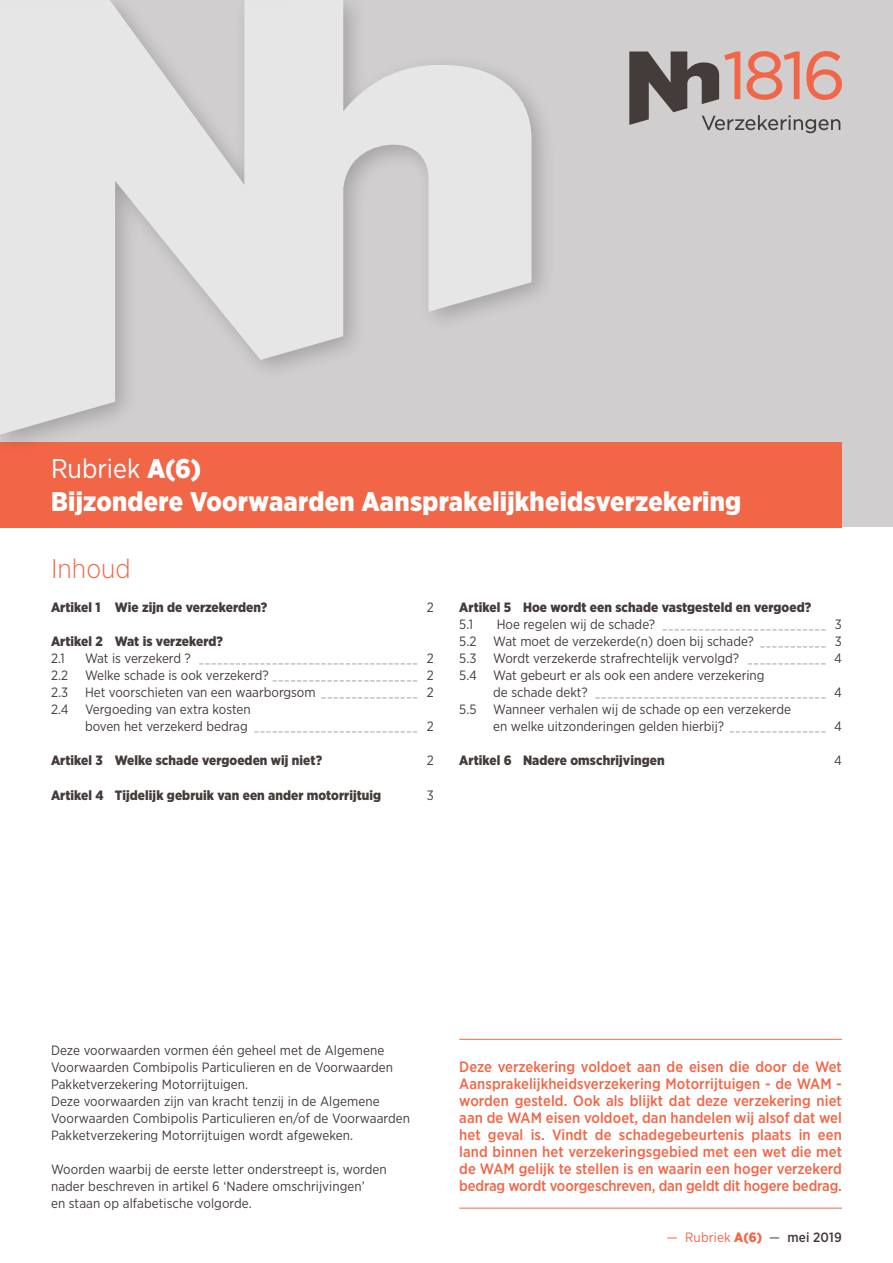
<style>
.page{position:relative;width:893px;height:1263px;background:#fff}
.page>*{position:absolute;margin:0;border:0;box-sizing:border-box;transform-origin:0 0}
.t1{font:900 27px/33px "Gotham Narrow";letter-spacing:.01em;color:#fff}
.t2{font:300 27px "Gotham Narrow";color:#f26648}
.t3{font:500 15px/17px "Gotham Narrow";letter-spacing:-.01em;color:#f26648;text-align:justify}
.t4{font:13.5px/17px "Gotham Narrow";letter-spacing:.005em;color:#443c3a}
.t5{font:900 13.5px "Gotham Narrow";letter-spacing:.005em;color:#443c3a}
.t6{font:13.5px "Gotham Narrow";letter-spacing:.015em;color:#f26648}
.t7{font:7.5px "Gotham Narrow";color:#443c3a}
.s1{font-weight:400}
.s2{font-size:13.5px}
.s3{font-size:7.5px}
.s4{font-weight:900}
.s5{color:#443c3a}
.s6{font-weight:500;color:#443c3a}
</style>
<div class="page">
<div style="left:0;top:0;width:893px;height:527px;background:#d0cece"></div>
<div style="left:0;top:442px;width:842px;height:85px;background:#f26648"></div>
<div style="left:0;top:0;width:556px;height:458px;background:#231f20;opacity:.5"></div>
<svg style="left:0;top:0;width:531px;height:435px;fill:#e7e6e6"></svg>
<svg style="left:629px;top:51px;width:213px;height:82px"></svg>
<hr style="left:459px;top:1039px;width:383px;height:1px;background:#f26648">
<hr style="left:459px;top:1208px;width:383px;height:1px;background:#f26648">
<h1 class="t1" style="left:51px;top:451px;width:692px"><span class="s1">Rubriek</span> A(6)<br>Bijzondere Voorwaarden Aansprakelijkheidsverzekering</h1>
<h1 class="t2" style="left:51px;top:552px;width:81px">Inhoud</h1>
<p class="t5" style="left:51px;top:599px;width:218px">Artikel 1 Wie zijn de verzekerden?</p>
<p class="t4" style="left:427px;top:599px;width:9px">2</p>
<p class="t5" style="left:51px;top:633px;width:173px">Artikel 2 Wat is verzekerd?</p>
<p class="t4" style="left:51px;top:650px;width:15px">2.1</p>
<p class="t7" style="left:85px;top:656px;width:350px"><span class="s2">Wat is verzekerd ?</span> _ _ _ _ _ _ _ _ _ _ _ _ _ _ _ _ _ _ _ _ _ _ _ _ _ _ _ _ _ _ _ _ _ _ _ _ <span class="s2">2</span></p>
<p class="t4" style="left:51px;top:667px;width:19px">2.2</p>
<p class="t4" style="left:85px;top:667px;width:350px">Welke schade is ook verzekerd? <span class="s3">_ _ _ _ _ _ _ _ _ _ _ _ _ _ _ _ _ _ _ _ _ _ _ _</span> 2</p>
<p class="t4" style="left:51px;top:684px;width:19px">2.3</p>
<p class="t4" style="left:51px;top:684px;width:384px;text-indent:34px">Het voorschieten van een waarborgsom <span class="s3">_ _ _ _ _ _ _ _ _ _ _ _ _ _ _ _</span> 2<br>2.4 Vergoeding van extra kosten</p>
<p class="t7" style="left:85px;top:724px;width:350px"><span class="s2">boven het verzekerd bedrag</span> _ _ _ _ _ _ _ _ _ _ _ _ _ _ _ _ _ _ _ _ _ _ _ _ _ _ _ <span class="s2">2</span></p>
<p class="t5" style="left:51px;top:752px;width:273px">Artikel 3 Welke schade vergoeden wij niet?</p>
<p class="t4" style="left:427px;top:752px;width:9px">2</p>
<p class="t5" style="left:51px;top:786px;width:332px">Artikel 4 Tijdelijk gebruik van een ander motorrijtuig</p>
<p class="t4" style="left:427px;top:786px;width:9px">3</p>
<p class="t5" style="left:459px;top:599px;width:353px">Artikel 5 Hoe wordt een schade vastgesteld en vergoed?</p>
<p class="t4" style="left:459px;top:616px;width:15px">5.1</p>
<p class="t7" style="left:497px;top:622px;width:347px"><span class="s2">Hoe regelen wij de schade?</span> _ _ _ _ _ _ _ _ _ _ _ _ _ _ _ _ _ _ _ _ _ _ _ _ _ _ _ <span class="s2">3</span></p>
<p class="t4" style="left:459px;top:633px;width:384px;text-align:justify">5.2 Wat moet de verzekerde(n) doen bij schade? <span class="s3">_ _ _ _ _ _ _ _ _ _ _</span> 3<br>5.3 Wordt verzekerde strafrechtelijk vervolgd? <span class="s3">_ _ _ _ _ _ _ _ _ _ _ _ _</span> 4<br>5.4 Wat gebeurt er als ook een andere verzekering</p>
<p class="t7" style="left:493px;top:690px;width:350px"><span class="s2">de schade dekt?</span> _ _ _ _ _ _ _ _ _ _ _ _ _ _ _ _ _ _ _ _ _ _ _ _ _ _ _ _ _ _ _ _ _ _ _ _ _ _ <span class="s2">4</span></p>
<p class="t4" style="left:493px;top:701px;width:350px;text-indent:-34px">5.5 Wanneer verhalen wij de schade op een verzekerde<br>en welke uitzonderingen gelden hierbij? <span class="s3">_ _ _ _ _ _ _ _ _ _ _ _ _ _ _ _</span> 4</p>
<p class="t5" style="left:459px;top:752px;width:207px">Artikel 6 Nadere omschrijvingen</p>
<p class="t4" style="left:834px;top:752px;width:9px">4</p>
<p class="t4" style="left:51px;top:1041px;width:361px">Deze voorwaarden vormen één geheel met de Algemene Voorwaarden Combipolis Particulieren en de Voorwaarden Pakketverzekering Motorrijtuigen.<br>Deze voorwaarden zijn van kracht tenzij in de Algemene Voorwaarden Combipolis Particulieren en/of de Voorwaarden Pakketverzekering Motorrijtuigen wordt afgeweken.</p>
<p class="t4" style="left:51px;top:1160px;width:337px">Woorden waarbij de eerste letter onderstreept is, worden nader beschreven in artikel 6 ‘Nadere omschrijvingen’<br>en staan op alfabetische volgorde.</p>
<p class="t3" style="left:459px;top:1058px;width:384px">Deze verzekering voldoet aan de eisen die door de Wet Aansprakelijkheidsverzekering Motorrijtuigen - de WAM - worden gesteld. Ook als blijkt dat deze verzekering niet aan de WAM eisen voldoet, dan handelen wij alsof dat wel het geval is. Vindt de schadegebeurtenis plaats in een land binnen het verzekeringsgebied met een wet die met de WAM gelijk te stellen is en waarin een hoger verzekerd bedrag wordt voorgeschreven, dan geldt dit hogere bedrag.</p>
<p class="t6" style="left:667px;top:1228px;width:177px">— Rubriek <span class="s4">A(6)</span> <span class="s5">—</span> <span class="s6">mei 2019</span></p>
</div>
